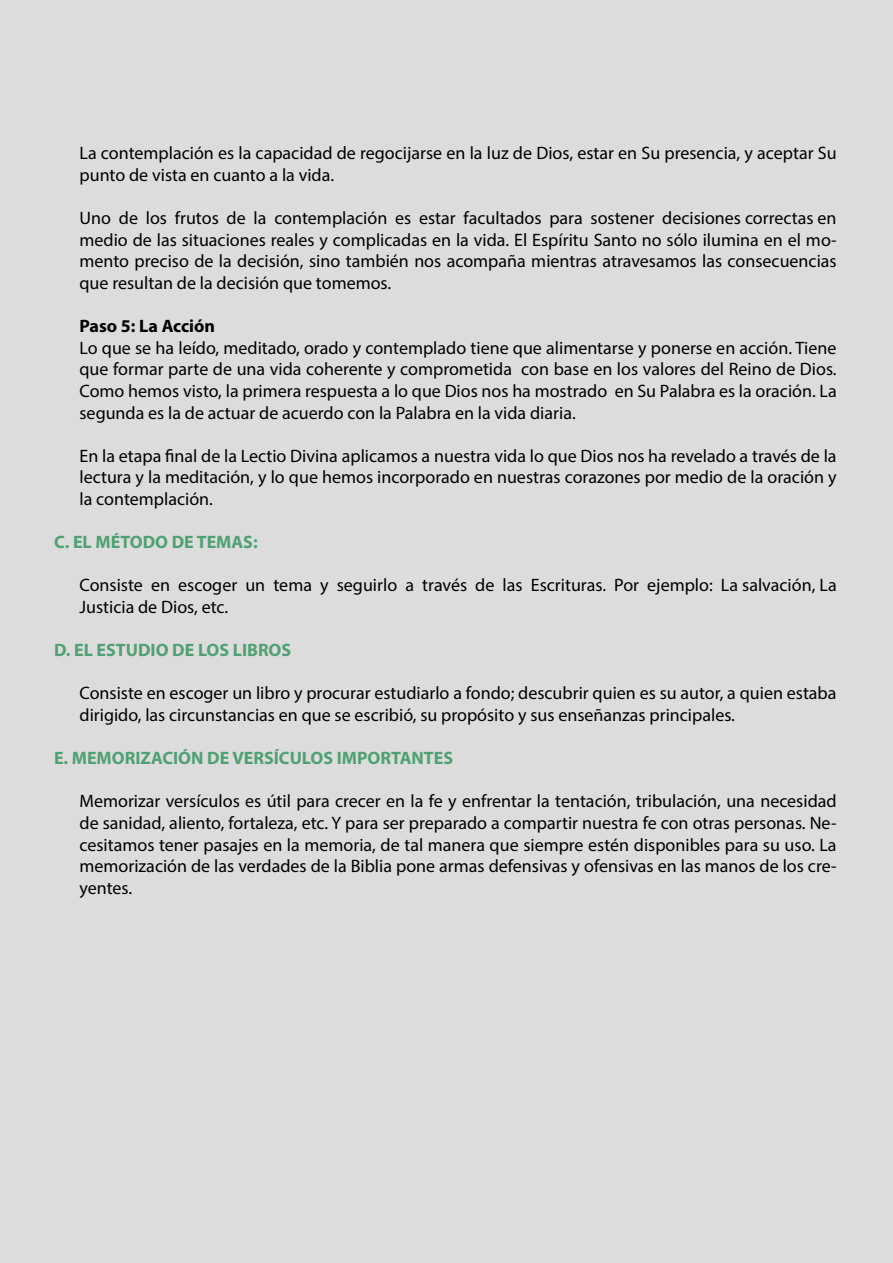
<style>
.page{position:relative;width:893px;height:1263px;background:#dddcdc}
.page>*{position:absolute;margin:0;border:0;box-sizing:border-box;transform-origin:0 0}
.t1{font:18px/21.6px "Myriad Pro";color:#000;text-align:justify}
.t2{font:700 18px "Myriad Pro";color:#4fa174}
.t3{font:700 18px "Myriad Pro";color:#000}
</style>
<div class="page">
<p class="t1" style="left:80px;top:142px;width:759px">La contemplación es la capacidad de regocijarse en la luz de Dios, estar en Su presencia, y aceptar Su punto de vista en cuanto a la vida.</p>
<p class="t1" style="left:80px;top:207px;width:759px">Uno de los frutos de la contemplación es estar facultados para sostener decisiones correctas en medio de las situaciones reales y complicadas en la vida. El Espíritu Santo no sólo ilumina en el mo&shy;mento preciso de la decisión, sino también nos acompaña mientras atravesamos las consecuencias que resultan de la decisión que tomemos.</p>
<p class="t3" style="left:80px;top:314px;width:137px">Paso 5: La Acción</p>
<p class="t1" style="left:80px;top:337px;width:759px">Lo que se ha leído, meditado, orado y contemplado tiene que alimentarse y ponerse en acción. Tiene que formar parte de una vida coherente y comprometida con base en los valores del Reino de Dios.<br>Como hemos visto, la primera respuesta a lo que Dios nos ha mostrado en Su Palabra es la oración. La segunda es la de actuar de acuerdo con la Palabra en la vida diaria.</p>
<p class="t1" style="left:80px;top:445px;width:759px">En la etapa final de la Lectio Divina aplicamos a nuestra vida lo que Dios nos ha revelado a través de la lectura y la meditación, y lo que hemos incorporado en nuestras corazones por medio de la oración y la contemplación.</p>
<p class="t2" style="left:54px;top:530px;width:205px">C. EL MÉTODO DE TEMAS:</p>
<p class="t1" style="left:80px;top:574px;width:759px">Consiste en escoger un tema y seguirlo a través de las Escrituras. Por ejemplo: La salvación, La<br>Justicia de Dios, etc.</p>
<p class="t2" style="left:54px;top:638px;width:239px">D. EL ESTUDIO DE LOS LIBROS</p>
<p class="t1" style="left:80px;top:682px;width:758px">Consiste en escoger un libro y procurar estudiarlo a fondo; descubrir quien es su autor, a quien estaba dirigido, las circunstancias en que se escribió, su propósito y sus enseñanzas principales.</p>
<p class="t2" style="left:54px;top:746px;width:401px">E. MEMORIZACIÓN DE VERSÍCULOS IMPORTANTES</p>
<p class="t1" style="left:80px;top:790px;width:759px">Memorizar versículos es útil para crecer en la fe y enfrentar la tentación, tribulación, una necesidad de sanidad, aliento, fortaleza, etc. Y para ser preparado a compartir nuestra fe con otras personas. Ne&shy;cesitamos tener pasajes en la memoria, de tal manera que siempre estén disponibles para su uso. La memorización de las verdades de la Biblia pone armas defensivas y ofensivas en las manos de los cre&shy;yentes.</p>
</div>
